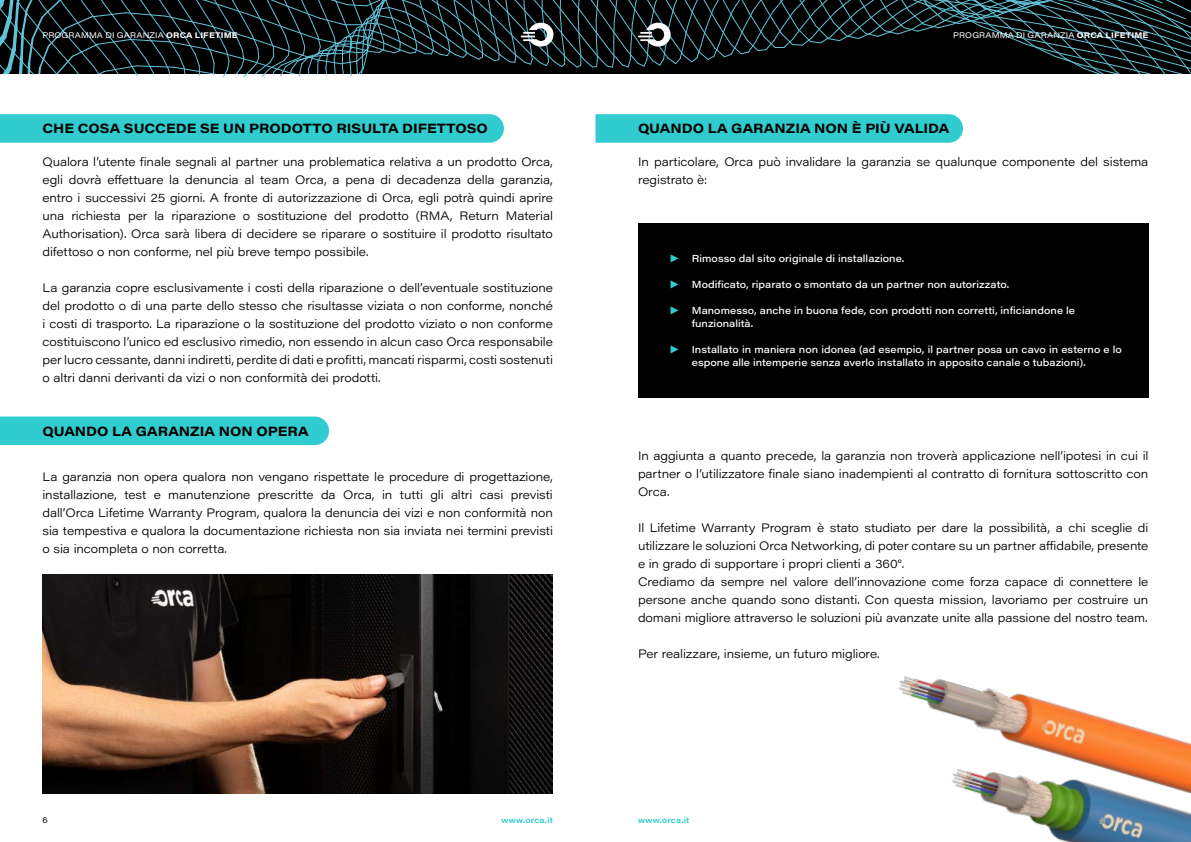
<style>
.page{position:relative;width:1191px;height:842px;background:#fff}
.page>*{position:absolute;margin:0;border:0;box-sizing:border-box;transform-origin:0 0}
.t1{font:700 13.2px "Acumin Pro Wide";color:#000}
.t2{font:300 12px/18px "Acumin Pro Wide";letter-spacing:-.005em;color:#000;text-align:justify}
.t3{font:900 12px/25.9px "Acumin Pro Wide";color:#31ccd0;text-align:justify}
.t4{font:500 10px/13px "Acumin Pro Wide";letter-spacing:.005em;color:#fff}
.t5{font:8px "Acumin Pro Wide";letter-spacing:.02em;color:#fff}
.t6{font:600 8px "Acumin Pro Wide";letter-spacing:.015em;color:#31ccd0}
.t7{font:8px "Acumin Pro Wide";color:#000}
.s1{font-weight:700}
</style>
<div class="page">
<div style="left:638px;top:223px;width:510px;height:175px;background:#000"></div>
<img style="left:43px;top:574px;width:481px;height:220px">
<svg style="left:0;top:114px;width:504px;height:29px;background:#35cdd0"></svg>
<div style="left:0;top:417px;width:329px;height:28px;background:#31ccd0"></div>
<svg style="left:595px;top:114px;width:368px;height:29px;background:#36cdd1"></svg>
<svg style="left:0;top:0;width:1191px;height:77px;background:#172325"></svg>
<img style="left:524px;top:574px;width:29px;height:220px">
<img style="left:898px;top:676px;width:293px;height:166px">
<p class="t5" style="left:43px;top:29px;width:197px">PROGRAMMA DI GARANZIA <span class="s1">ORCA LIFETIME</span></p>
<p class="t5" style="left:953px;top:29px;width:197px">PROGRAMMA DI GARANZIA <span class="s1">ORCA LIFETIME</span></p>
<p class="t1" style="left:43px;top:119px;width:447px">CHE COSA SUCCEDE SE UN PRODOTTO RISULTA DIFETTOSO</p>
<p class="t2" style="left:43px;top:152px;width:512px">Qualora l’utente finale segnali al partner una problematica relativa a un prodotto Orca, egli dovrà effettuare la denuncia al team Orca, a pena di decadenza della garanzia, entro i successivi 25 giorni. A fronte di autorizzazione di Orca, egli potrà quindi aprire una richiesta per la riparazione o sostituzione del prodotto (RMA, Return Material Authorisation). Orca sarà libera di decidere se riparare o sostituire il prodotto risultato difettoso o non conforme, nel più breve tempo possibile.</p>
<p class="t2" style="left:43px;top:278px;width:512px">La garanzia copre esclusivamente i costi della riparazione o dell’eventuale sostituzione del prodotto o di una parte dello stesso che risultasse viziata o non conforme, nonché i costi di trasporto. La riparazione o la sostituzione del prodotto viziato o non conforme costituiscono l’unico ed esclusivo rimedio, non essendo in alcun caso Orca responsabile per lucro cessante, danni indiretti, perdite di dati e profitti, mancati risparmi, costi sostenuti o altri danni derivanti da vizi o non conformità dei prodotti.</p>
<p class="t1" style="left:43px;top:421px;width:267px">QUANDO LA GARANZIA NON OPERA</p>
<p class="t2" style="left:43px;top:467px;width:512px">La garanzia non opera qualora non vengano rispettate le procedure di progettazione, installazione, test e manutenzione prescritte da Orca, in tutti gli altri casi previsti dall’Orca Lifetime Warranty Program, qualora la denuncia dei vizi e non conformità non sia tempestiva e qualora la documentazione richiesta non sia inviata nei termini previsti o sia incompleta o non corretta.</p>
<p class="t1" style="left:638px;top:119px;width:313px">QUANDO LA GARANZIA NON È PIÙ VALIDA</p>
<p class="t2" style="left:638px;top:152px;width:512px">In particolare, Orca può invalidare la garanzia se qualunque componente del sistema registrato è:</p>
<p class="t3" style="left:670px;top:244px;width:10px">▶ ▶ ▶</p>
<p class="t3" style="left:670px;top:335px;width:10px">▶</p>
<p class="t4" style="left:692px;top:251px;width:214px">Rimosso dal sito originale di installazione.</p>
<p class="t4" style="left:692px;top:277px;width:319px">Modificato, riparato o smontato da un partner non autorizzato.</p>
<p class="t4" style="left:692px;top:303px;width:385px">Manomesso, anche in buona fede, con prodotti non corretti, inficiandone le funzionalità.</p>
<p class="t4" style="left:692px;top:342px;width:432px">Installato in maniera non idonea (ad esempio, il partner posa un cavo in esterno e lo espone alle intemperie senza averlo installato in apposito canale o tubazioni).</p>
<p class="t2" style="left:638px;top:446px;width:512px">In aggiunta a quanto precede, la garanzia non troverà applicazione nell’ipotesi in cui il partner o l’utilizzatore finale siano inadempienti al contratto di fornitura sottoscritto con Orca.</p>
<p class="t2" style="left:638px;top:518px;width:512px;text-align:left">Il Lifetime Warranty Program è stato studiato per dare la possibilità, a chi sceglie di utilizzare le soluzioni Orca Networking, di poter contare su un partner affidabile, presente e in grado di supportare i propri clienti a 360°.<br>Crediamo da sempre nel valore dell’innovazione come forza capace di connettere le persone anche quando sono distanti. Con questa mission, lavoriamo per costruire un domani migliore attraverso le soluzioni più avanzate unite alla passione del nostro team.</p>
<p class="t2" style="left:638px;top:644px;width:243px">Per realizzare, insieme, un futuro migliore.</p>
<p class="t7" style="left:43px;top:814px;width:7px">6</p>
<p class="t6" style="left:501px;top:814px;width:53px">www.orca.it</p>
<p class="t6" style="left:638px;top:814px;width:53px">www.orca.it</p>
</div>
